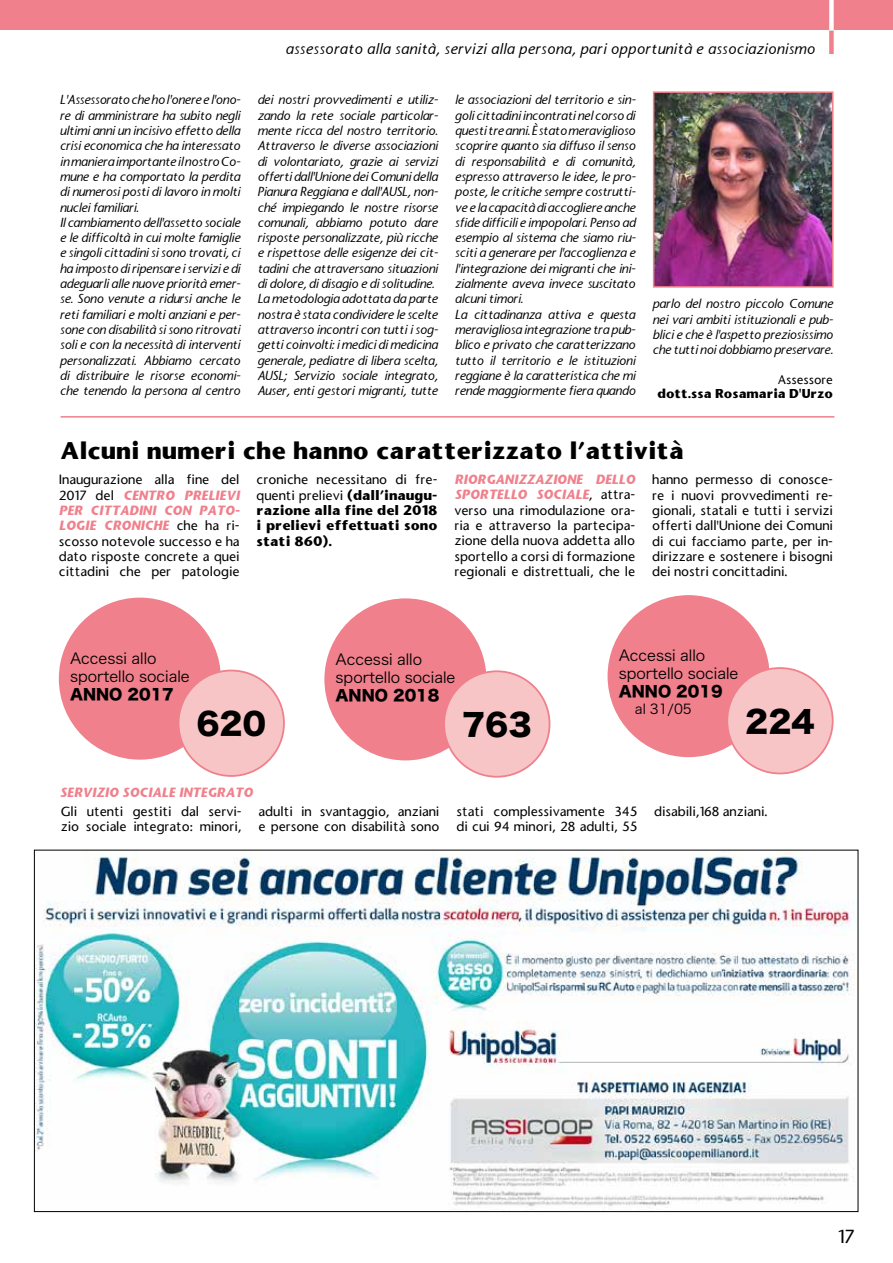
<style>
.page{position:relative;width:893px;height:1263px;background:#fff}
.page>*{position:absolute;margin:0;border:0;box-sizing:border-box;transform-origin:0 0}
.t1{font:30px "Hira Kaku Std W8";color:#000}
.t2{font:700 22.5px "Stone Sans";color:#000}
.t3{font:500 18px "Stone Sans";color:#000}
.t4{font:15px/18px "Hira Kaku Pro W3";color:#000}
.t5{font:italic 500 15px "Stone Sans";letter-spacing:.02em;color:#000}
.t6{font:15px "Hira Kaku Std W8";color:#000}
.t7{font:13.5px "Hira Kaku Pro W3";color:#000}
.t8{font:italic 500 12.75px/15.3px "Stone Sans";letter-spacing:-.015em;color:#000}
.t9{font:500 12.75px/15.3px "Stone Sans";color:#000;text-align:justify}
.t10{font:700 12.75px/15.3px "Stone Sans";color:#000;text-align:justify}
.t11{font:italic 700 12.75px "Stone Sans";color:#ef808c}
.t12{font:700 12px "Stone Sans";color:#000}
.t13{font:500 12px "Stone Sans";color:#000}
.s1{font-weight:700;font-style:italic;color:#ef808c}
.s2{font-weight:500}
</style>
<div class="page">
<img style="left:36px;top:853px;width:819px;height:354px">
<img style="left:656px;top:94px;width:174px;height:191px">
<div style="left:653px;top:91px;width:180px;height:197px;border:2px solid #ef808c"></div>
<hr style="left:61px;top:416px;width:773px;height:2px;background:#ef808c">
<div style="left:0;top:0;width:893px;height:30px;background:#ef808c"></div>
<div style="left:829px;top:30px;width:5px;height:24px;background:#ef808c"></div>
<div style="left:829px;top:0;width:5px;height:31px;background:#fff"></div>
<div style="left:60px;top:598px;width:160px;height:161px;background:#ef808c;border-radius:50%"></div>
<div style="left:179px;top:670px;width:105px;height:106px;background:#f8c5c6;border-radius:50%"></div>
<div style="left:178px;top:670px;width:107px;height:107px;border:2px solid #ef808c;border-radius:50%"></div>
<div style="left:325px;top:599px;width:161px;height:161px;background:#ef808c;border-radius:50%"></div>
<div style="left:444px;top:671px;width:105px;height:106px;background:#f8c5c6;border-radius:50%"></div>
<div style="left:443px;top:670px;width:107px;height:108px;border:2px solid #ef808c;border-radius:50%"></div>
<div style="left:608px;top:596px;width:161px;height:160px;background:#ef808c;border-radius:50%"></div>
<div style="left:727px;top:668px;width:106px;height:105px;background:#f8c5c6;border-radius:50%"></div>
<div style="left:726px;top:667px;width:108px;height:107px;border:2px solid #ef808c;border-radius:50%"></div>
<p class="t5" style="left:285px;top:39px;width:531px">assessorato alla sanità, servizi alla persona, pari opportunità e associazionismo</p>
<p class="t8" style="left:60px;top:92px;width:182px">L'Assessorato che ho l'onere e l'ono&shy;re di amministrare ha subito negli ultimi anni un incisivo effetto della crisi economica che ha interessato in maniera importante il nostro Co&shy;mune e ha comportato la perdita di numerosi posti di lavoro in molti nuclei familiari.<br>Il cambiamento dell'assetto sociale e le difficoltà in cui molte famiglie e singoli cittadini si sono trovati, ci ha imposto di ripensare i servizi e di adeguarli alle nuove priorità emer&shy;se. Sono venute a ridursi anche le reti familiari e molti anziani e per&shy;sone con disabilità si sono ritrovati soli e con la necessità di interventi personalizzati. Abbiamo cercato di distribuire le risorse economi&shy;che tenendo la persona al centro</p>
<p class="t8" style="left:257px;top:92px;width:182px">dei nostri provvedimenti e utiliz&shy;zando la rete sociale particolar&shy;mente ricca del nostro territorio.<br>Attraverso le diverse associazioni di volontariato, grazie ai servizi offerti dall'Unione dei Comuni della Pianura Reggiana e dall'AUSL, non&shy;ché impiegando le nostre risorse comunali, abbiamo potuto dare risposte personalizzate, più ricche e rispettose delle esigenze dei cit&shy;tadini che attraversano situazioni di dolore, di disagio e di solitudine.<br>La metodologia adottata da parte nostra è stata condividere le scelte attraverso incontri con tutti i sog&shy;getti coinvolti: i medici di medicina generale, pediatre di libera scelta, AUSL; Servizio sociale integrato, Auser, enti gestori migranti, tutte</p>
<p class="t8" style="left:455px;top:92px;width:182px">le associazioni del territorio e sin&shy;goli cittadini incontrati nel corso di questi tre anni. È stato meraviglioso scoprire quanto sia diffuso il senso di responsabilità e di comunità, espresso attraverso le idee, le pro&shy;poste, le critiche sempre costrutti&shy;ve e la capacità di accogliere anche sfide difficili e impopolari. Penso ad esempio al sistema che siamo riu&shy;sciti a generare per l'accoglienza e l'integrazione dei migranti che ini&shy;zialmente aveva invece suscitato alcuni timori.<br>La cittadinanza attiva e questa meravigliosa integrazione tra pub&shy;blico e privato che caratterizzano tutto il territorio e le istituzioni reggiane è la caratteristica che mi rende maggiormente fiera quando</p>
<p class="t8" style="left:652px;top:296px;width:182px;text-align:justify">parlo del nostro piccolo Comune nei vari ambiti istituzionali e pub&shy;blici e che è l'aspetto preziosissimo che tutti noi dobbiamo preservare.</p>
<p class="t13" style="left:778px;top:372px;width:57px">Assessore</p>
<p class="t12" style="left:658px;top:386px;width:177px">dott.ssa Rosamaria D'Urzo</p>
<h2 class="t2" style="left:61px;top:436px;width:625px">Alcuni numeri che hanno caratterizzato l’attività</h2>
<p class="t9" style="left:59px;top:472px;width:183px">Inaugurazione alla fine del 2017 del <span class="s1">CENTRO PRELIEVI PER CITTADINI CON PATO-LOGIE CRONICHE</span> che ha ri&shy;scosso notevole successo e ha dato risposte concrete a quei cittadini che per patologie</p>
<p class="t10" style="left:257px;top:472px;width:182px"><span class="s2">croniche necessitano di fre&shy;quenti prelievi</span> (dall’inaugu&shy;razione alla fine del 2018 i prelievi effettuati sono stati 860).</p>
<p class="t9" style="left:454px;top:472px;width:182px"><span class="s1">RIORGANIZZAZIONE DELLO SPORTELLO SOCIALE</span>, attra&shy;verso una rimodulazione ora&shy;ria e attraverso la partecipa&shy;zione della nuova addetta allo sportello a corsi di formazione regionali e distrettuali, che le</p>
<p class="t9" style="left:652px;top:472px;width:182px">hanno permesso di conosce&shy;re i nuovi provvedimenti re&shy;gionali, statali e tutti i servizi offerti dall'Unione dei Comuni di cui facciamo parte, per in&shy;dirizzare e sostenere i bisogni dei nostri concittadini.</p>
<p class="t4" style="left:70px;top:648px;width:121px">Accessi allo sportello sociale</p>
<p class="t6" style="left:70px;top:686px;width:105px">ANNO 2017</p>
<h1 class="t1" style="left:196px;top:707px;width:71px">620</h1>
<p class="t11" style="left:60px;top:785px;width:195px">SERVIZIO SOCIALE INTEGRATO</p>
<p class="t4" style="left:336px;top:649px;width:121px">Accessi allo sportello sociale</p>
<p class="t6" style="left:336px;top:687px;width:105px">ANNO 2018</p>
<h1 class="t1" style="left:462px;top:708px;width:71px">763</h1>
<p class="t4" style="left:619px;top:646px;width:121px">Accessi allo sportello sociale</p>
<p class="t6" style="left:619px;top:683px;width:105px">ANNO 2019</p>
<p class="t7" style="left:635px;top:696px;width:58px">al 31/05</p>
<h1 class="t1" style="left:745px;top:705px;width:71px">224</h1>
<p class="t9" style="left:61px;top:803px;width:182px">Gli utenti gestiti dal servi&shy;zio sociale integrato: minori,</p>
<p class="t9" style="left:259px;top:803px;width:182px">adulti in svantaggio, anziani e persone con disabilità sono</p>
<p class="t9" style="left:456px;top:803px;width:182px">stati complessivamente 345 di cui 94 minori, 28 adulti, 55</p>
<p class="t9" style="left:654px;top:803px;width:115px">disabili,168 anziani.</p>
<h3 class="t3" style="left:838px;top:1225px;width:18px">17</h3>
</div>
